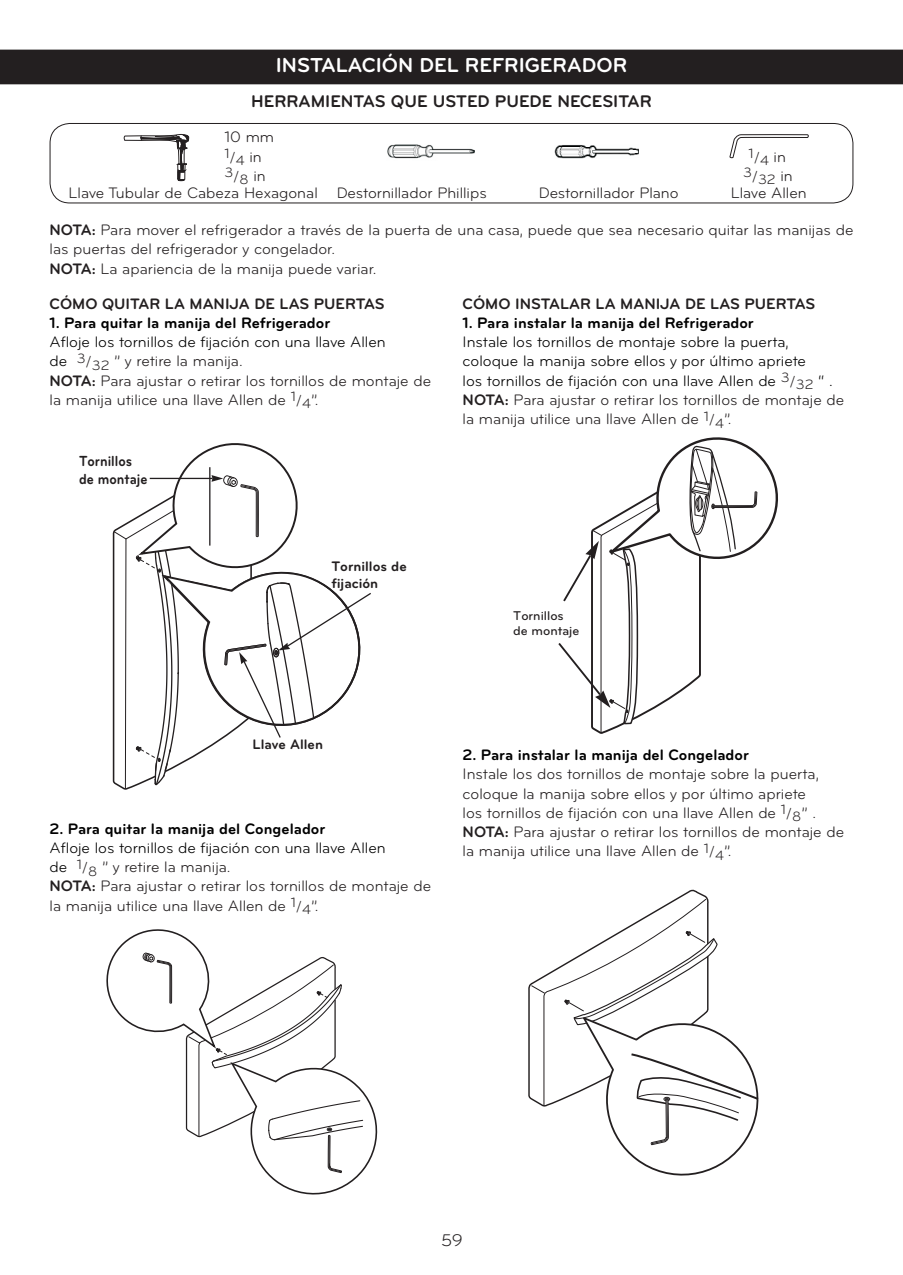
<style>
.page{position:relative;width:903px;height:1275px;background:#fff}
.page>*{position:absolute;margin:0;border:0;box-sizing:border-box;transform-origin:0 0}
.t1{font:700 21px "Bryant LG";color:#fff}
.t2{font:700 17.5px "Bryant LG";color:#231f20}
.t3{font:17.5px "Bryant LG";color:#231f20}
.t4{font:15.75px/19.2px "Bryant LG";color:#231f20}
.t5{font:15.75px/19.2px "Bryant LG";color:#000}
.t6{font:700 15.75px "Bryant LG";color:#000}
.t7{font:700 15.75px "Bryant LG";color:#231f20}
.t8{font:700 15.22px/18.2px "Bryant LG";color:#231f20;scale:.9 1}
.t9{font:700 14.35px/17.2px "Bryant LG";color:#231f20}
.t10{font:14px "Bryant LG";color:#231f20}
.t11{font:500 13.12px/15.8px "Bryant LG";color:#231f20}
.s1{font-size:15.75px}
.s2{font-weight:700}
.s3{color:#000}
.s4{font-size:14px}
.s5{font-size:14px;color:#231f20}
.s6{font-weight:700;color:#231f20}
.s7{color:#231f20}
</style>
<div class="page">
<div style="left:0;top:50px;width:903px;height:34px;background:#231f20"></div>
<svg style="left:112px;top:530px;width:16px;height:260px"></svg>
<svg style="left:114px;top:443px;width:257px;height:346px"></svg>
<svg style="left:106px;top:929px;width:272px;height:266px"></svg>
<svg style="left:558px;top:437px;width:220px;height:297px"></svg>
<svg style="left:528px;top:889px;width:231px;height:287px"></svg>
<div style="left:50px;top:123px;width:803px;height:80px;border:1px solid #231f20;border-radius:20px"></div>
<img style="left:387px;top:145px;width:88px;height:14px">
<img style="left:554px;top:145px;width:85px;height:14px">
<svg style="left:730px;top:134px;width:79px;height:24px"></svg>
<svg style="left:123px;top:133px;width:67px;height:49px"></svg>
<h1 class="t1" style="left:276px;top:52px;width:353px">INSTALACIÓN DEL REFRIGERADOR</h1>
<p class="t2" style="left:251px;top:91px;width:402px">HERRAMIENTAS QUE USTED PUEDE NECESITAR</p>
<p class="t4" style="left:224px;top:128px;width:51px">10 mm</p>
<p class="t10" style="left:224px;top:149px;width:39px">1/4 <span class="s1">in</span></p>
<p class="t10" style="left:748px;top:149px;width:39px">1/4 <span class="s1">in</span></p>
<p class="t10" style="left:224px;top:168px;width:43px">3/8 <span class="s1">in</span></p>
<p class="t10" style="left:743px;top:170px;width:51px">3/32 <span class="s1">in</span></p>
<p class="t4" style="left:68px;top:184px;width:420px">Llave Tubular de Cabeza Hexagonal Destornillador Phillips</p>
<p class="t4" style="left:539px;top:184px;width:141px">Destornillador Plano</p>
<p class="t4" style="left:731px;top:184px;width:78px">Llave Allen</p>
<p class="t4" style="left:50px;top:220px;width:805px"><span class="s2">NOTA:</span> Para mover el refrigerador a través de la puerta de una casa, puede que sea necesario quitar las manijas de las puertas del refrigerador y congelador.<br><span class="s2">NOTA:</span> La apariencia de la manija puede variar.</p>
<p class="t7" style="left:50px;top:294px;width:337px">CÓMO QUITAR LA MANIJA DE LAS PUERTAS</p>
<p class="t6" style="left:50px;top:313px;width:282px">1. Para quitar la manija del Refrigerador</p>
<p class="t4" style="left:50px;top:332px;width:383px"><span class="s3">Afloje los tornillos de fijación con una llave Allen<br>de</span> <sup>3</sup><span class="s4">/</span><sub>32</sub> ” y retire la manija.<br><span class="s2">NOTA:</span> Para ajustar o retirar los tornillos de montaje de la manija utilice una llave Allen de <sup>1</sup><span class="s4">/</span><sub>4</sub>”.</p>
<p class="t7" style="left:463px;top:294px;width:354px">CÓMO INSTALAR LA MANIJA DE LAS PUERTAS</p>
<p class="t6" style="left:463px;top:313px;width:293px">1. Para instalar la manija del Refrigerador</p>
<p class="t5" style="left:463px;top:332px;width:383px">Instale los tornillos de montaje sobre la puerta, coloque la manija sobre ellos y por último apriete<br>los tornillos de fijación con una llave Allen de <sup>3</sup><span class="s5">/</span><sub>32</sub> “ .<br><span class="s6">NOTA:</span> <span class="s7">Para ajustar o retirar los tornillos de montaje de la manija utilice una llave Allen de</span> <sup>1</sup><span class="s5">/</span><sub>4</sub><span class="s7">”.</span></p>
<p class="t8" style="left:79px;top:452px;width:78px">Tornillos de montaje</p>
<p class="t9" style="left:331px;top:557px;width:77px">Tornillos de fijación</p>
<p class="t11" style="left:513px;top:607px;width:68px">Tornillos de montaje</p>
<p class="t9" style="left:252px;top:736px;width:72px">Llave Allen</p>
<p class="t6" style="left:50px;top:819px;width:277px">2. Para quitar la manija del Congelador</p>
<p class="t4" style="left:50px;top:838px;width:383px"><span class="s3">Afloje los tornillos de fijación con una llave Allen<br>de</span> <sup>1</sup><span class="s4">/</span><sub>8</sub> ” y retire la manija.<br><span class="s2">NOTA:</span> Para ajustar o retirar los tornillos de montaje de la manija utilice una llave Allen de <sup>1</sup><span class="s4">/</span><sub>4</sub>”.</p>
<p class="t6" style="left:463px;top:745px;width:288px">2. Para instalar la manija del Congelador</p>
<p class="t4" style="left:463px;top:765px;width:383px">Instale los dos tornillos de montaje sobre la puerta, coloque la manija sobre ellos y por último apriete<br>los tornillos de fijación con una llave Allen de <sup>1</sup><span class="s4">/</span><sub>8</sub>” .<br><span class="s2">NOTA:</span> Para ajustar o retirar los tornillos de montaje de la manija utilice una llave Allen de <sup>1</sup><span class="s4">/</span><sub>4</sub>”.</p>
<p class="t3" style="left:441px;top:1230px;width:23px">59</p>
</div>
